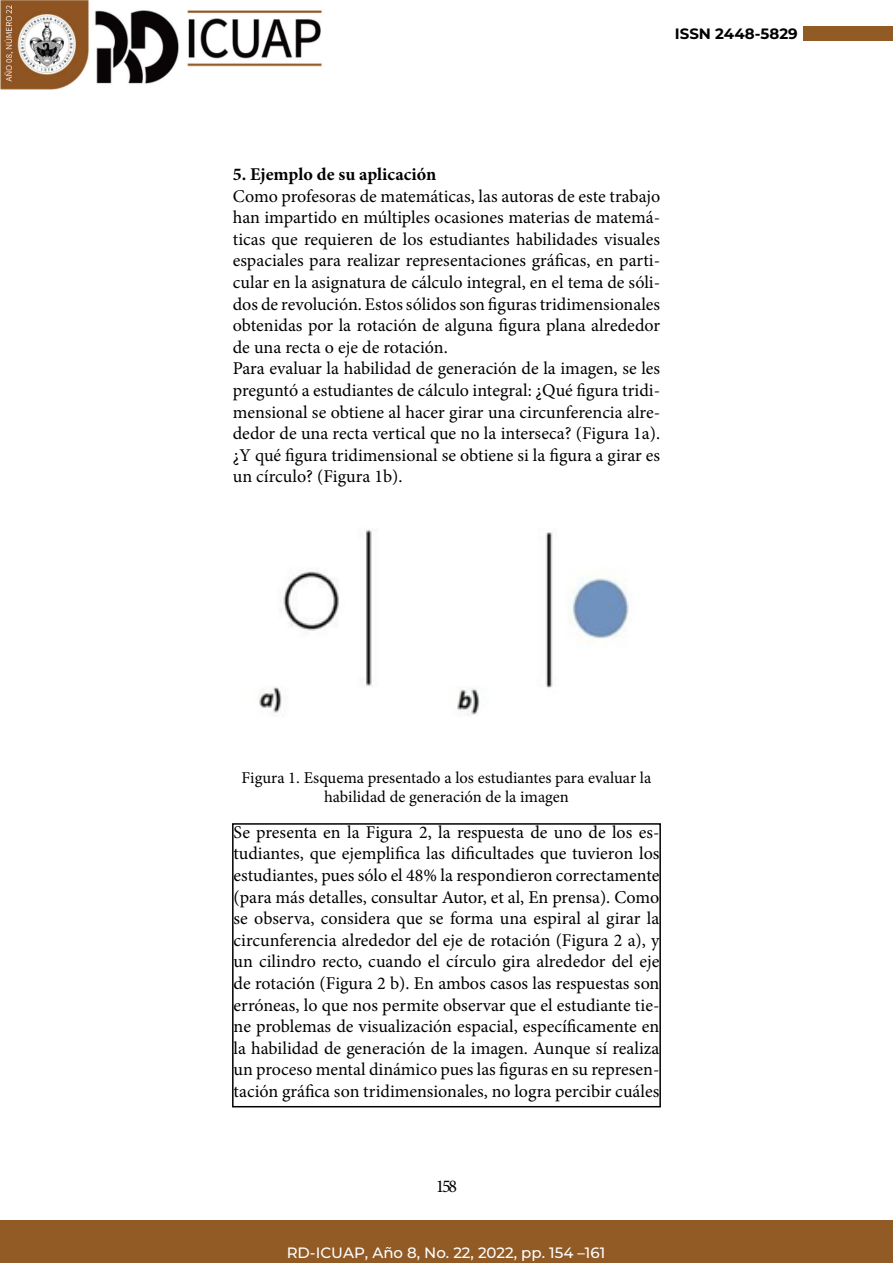
<style>
.page{position:relative;width:893px;height:1263px;background:#fff}
.page>*{position:absolute;margin:0;border:0;box-sizing:border-box;transform-origin:0 0}
.t1{font:18px/21.6px "Minion Pro";color:#000}
.t2{font:700 18px "Minion Pro";color:#000}
.t3{font:16.5px/19.8px "Minion Pro";color:#000;text-align:center}
.t4{font:500 15px "Montserrat";color:#fff}
.t5{font:700 15px "Montserrat";color:#000}
</style>
<div class="page">
<img style="left:1px;top:1px;width:321px;height:88px">
<div style="left:804px;top:26px;width:89px;height:14px;background:#925b25"></div>
<div style="left:0;top:1220px;width:893px;height:43px;background:#925b25"></div>
<div style="left:232px;top:823px;width:429px;height:284px;border:2px solid #000"></div>
<img style="left:258px;top:529px;width:371px;height:186px">
<p class="t5" style="left:675px;top:23px;width:124px">ISSN 2448-5829</p>
<p class="t2" style="left:233px;top:162px;width:205px">5. Ejemplo de su aplicación</p>
<p class="t1" style="left:233px;top:185px;width:429px">Como profesoras de matemáticas, las autoras de este trabajo han impartido en múltiples ocasiones materias de matemá&shy;ticas que requieren de los estudiantes habilidades visuales espaciales para realizar representaciones gráficas, en parti&shy;cular en la asignatura de cálculo integral, en el tema de sóli&shy;dos de revolución. Estos sólidos son figuras tridimensionales obtenidas por la rotación de alguna figura plana alrededor de una recta o eje de rotación.<br>Para evaluar la habilidad de generación de la imagen, se les preguntó a estudiantes de cálculo integral: ¿Qué figura tridi&shy;mensional se obtiene al hacer girar una circunferencia alre&shy;dedor de una recta vertical que no la interseca? (Figura 1a). ¿Y qué figura tridimensional se obtiene si la figura a girar es un círculo? (Figura 1b).</p>
<p class="t3" style="left:242px;top:767px;width:411px">Figura 1. Esquema presentado a los estudiantes para evaluar la habilidad de generación de la imagen</p>
<p class="t1" style="left:234px;top:821px;width:427px;text-align:justify">Se presenta en la Figura 2, la respuesta de uno de los es&shy;tudiantes, que ejemplifica las dificultades que tuvieron los estudiantes, pues sólo el 48% la respondieron correctamente (para más detalles, consultar Autor, et al, En prensa). Como se observa, considera que se forma una espiral al girar la circunferencia alrededor del eje de rotación (Figura 2 a), y un cilindro recto, cuando el círculo gira alrededor del eje de rotación (Figura 2 b). En ambos casos las respuestas son erróneas, lo que nos permite observar que el estudiante tie&shy;ne problemas de visualización espacial, específicamente en la habilidad de generación de la imagen. Aunque sí realiza un proceso mental dinámico pues las figuras en su represen&shy;tación gráfica son tridimensionales, no logra percibir cuáles</p>
<p class="t1" style="left:436px;top:1175px;width:23px">158</p>
<p class="t4" style="left:287px;top:1242px;width:320px">RD-ICUAP, Año 8, No. 22, 2022, pp. 154 –161</p>
</div>
